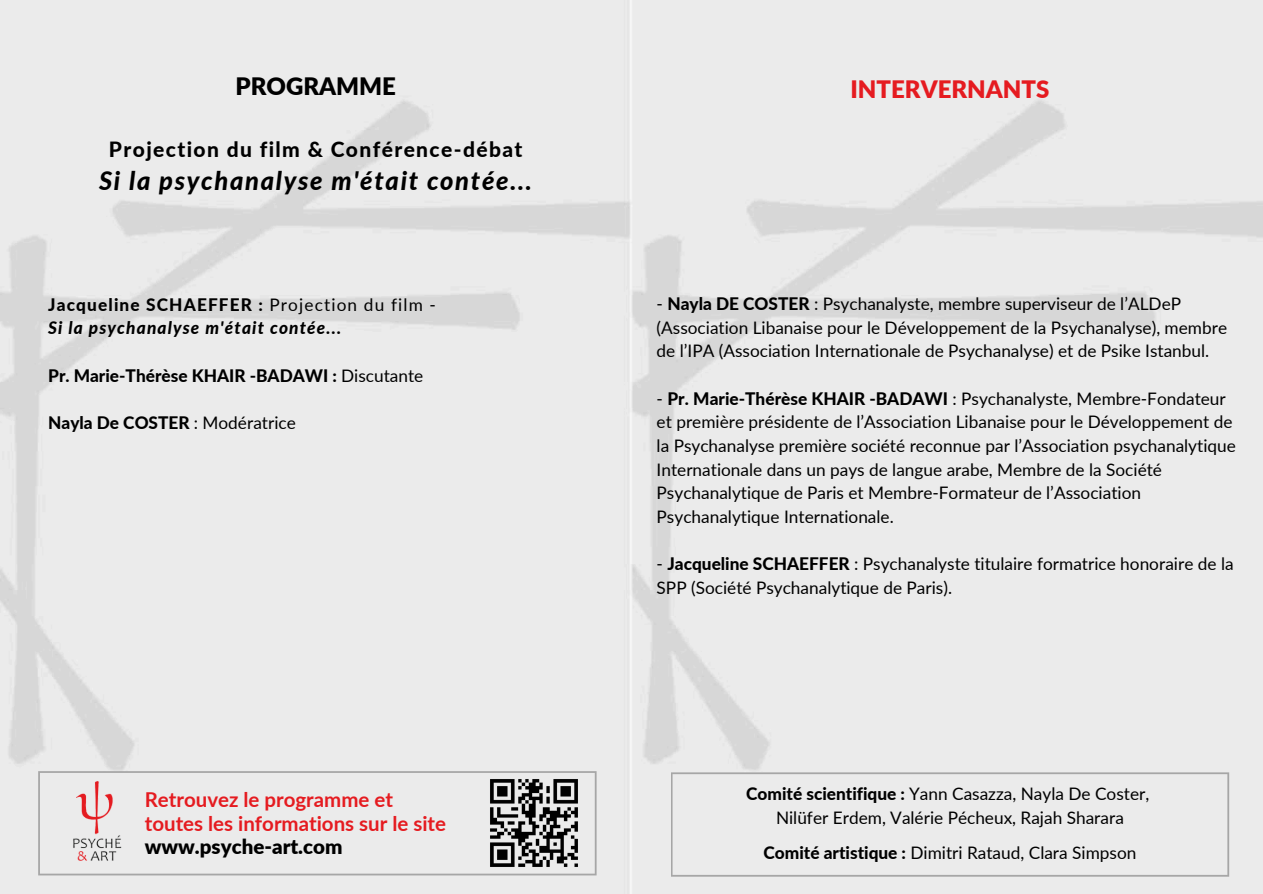
<style>
.page{position:relative;width:1263px;height:894px;background:#fff}
.page>*{position:absolute;margin:0;border:0;box-sizing:border-box;transform-origin:0 0}
.t1{font:italic 800 25.5px "Lato";letter-spacing:.065em;color:#000}
.t2{font:900 24px "Lato";color:#e51b20}
.t3{font:900 24px "Lato";color:#000}
.t4{font:800 21px "Lato";letter-spacing:.065em;color:#000}
.t5{font:700 20.55px/23.7px "Lato";color:#e51b20}
.t6{font:17.25px/23.7px "Lato";color:#000}
.t7{font:800 17.25px "Lato";color:#000}
.t8{font:800 17.25px "Lato";letter-spacing:.065em;color:#000}
.t9{font:italic 800 17.25px "Lato";letter-spacing:.065em;color:#000}
.s1{font-weight:400}
.s2{font-weight:900;color:#000}
.s3{font-weight:800}
</style>
<div class="page">
<svg style="left:38px;top:771px;width:559px;height:104px;background:#e6e6e6"></svg>
<img style="left:63px;top:775px;width:67px;height:93px">
<img style="left:483px;top:772px;width:102px;height:101px">
<div style="left:671px;top:772px;width:558px;height:104px;background:#ebebeb"></div>
<p class="t3" style="left:235px;top:71px;width:162px">PROGRAMME</p>
<p class="t2" style="left:850px;top:74px;width:201px">INTERVERNANTS</p>
<p class="t4" style="left:109px;top:136px;width:415px">Projection du film &amp; Conférence-débat</p>
<p class="t1" style="left:99px;top:165px;width:434px">Si la psychanalyse m'était contée...</p>
<p class="t8" style="left:48px;top:293px;width:389px">Jacqueline SCHAEFFER : <span class="s1">Projection du film -</span></p>
<p class="t9" style="left:48px;top:317px;width:294px">Si la psychanalyse m'était contée...</p>
<p class="t7" style="left:48px;top:364px;width:377px">Pr. Marie-Thérèse KHAIR -BADAWI : <span class="s1">Discutante</span></p>
<p class="t7" style="left:48px;top:412px;width:249px">Nayla De COSTER <span class="s1">: Modératrice</span></p>
<h2 class="t5" style="left:145px;top:786px;width:303px">Retrouvez le programme et toutes les informations sur le site <span class="s2">www.psyche-art.com</span></h2>
<p class="t6" style="left:657px;top:291px;width:572px">- <span class="s3">Nayla DE COSTER</span> : Psychanalyste, membre superviseur de l’ALDeP (Association Libanaise pour le Développement de la Psychanalyse), membre de l’IPA (Association Internationale de Psychanalyse) et de Psike Istanbul.</p>
<h2 class="t6" style="left:657px;top:386px;width:581px">- <span class="s3">Pr. Marie-Thérèse KHAIR -BADAWI</span> : Psychanalyste, Membre-Fondateur et première présidente de l’Association Libanaise pour le Développement de la Psychanalyse première société reconnue par l’Association psychanalytique Internationale dans un pays de langue arabe, Membre de la Société Psychanalytique de Paris et Membre-Formateur de l’Association Psychanalytique Internationale.</h2>
<p class="t6" style="left:657px;top:551px;width:578px">- <span class="s3">Jacqueline SCHAEFFER</span> : Psychanalyste titulaire formatrice honoraire de la<br>SPP (Société Psychanalytique de Paris).</p>
<p class="t6" style="left:746px;top:780px;width:405px"><span class="s3">Comité scientifique :</span> Yann Casazza, Nayla De Coster,</p>
<p class="t6" style="left:776px;top:804px;width:349px">Nilüfer Erdem, Valérie Pécheux, Rajah Sharara</p>
<p class="t6" style="left:763px;top:839px;width:374px"><span class="s3">Comité artistique :</span> Dimitri Rataud, Clara Simpson</p>
</div>
